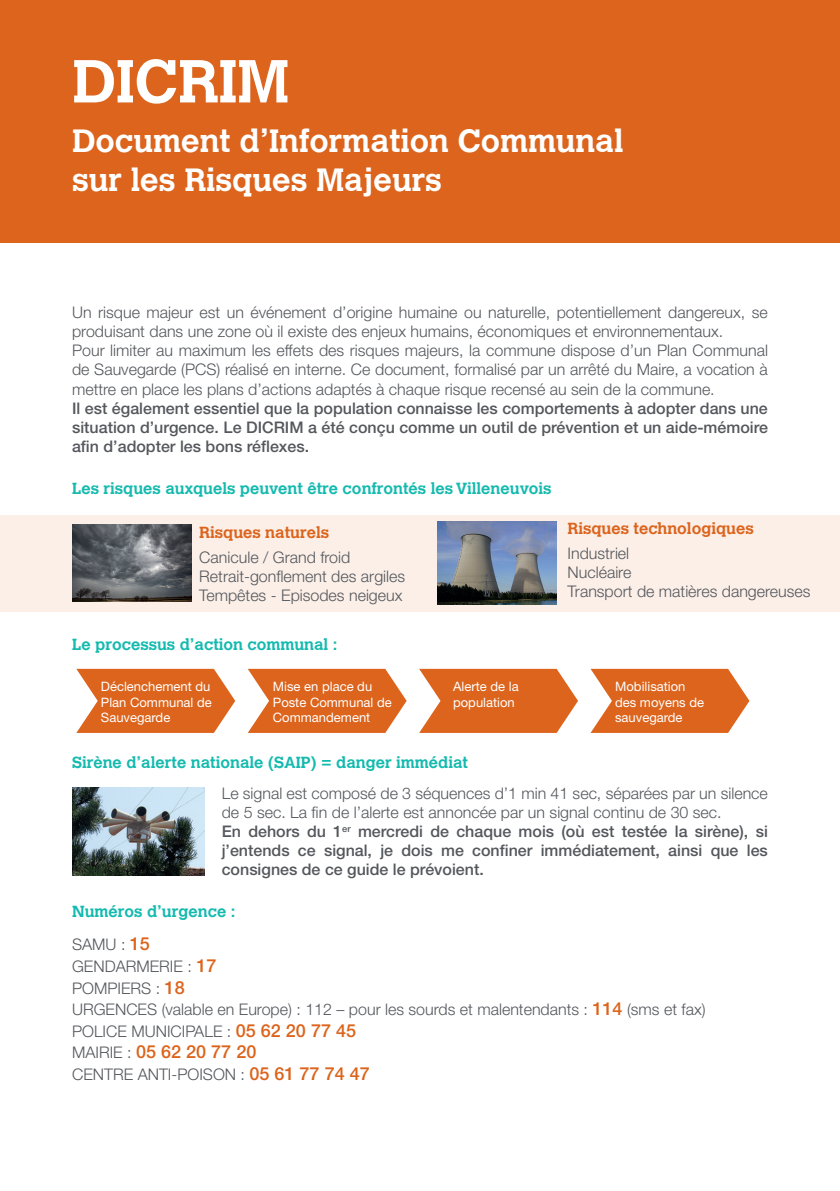
<style>
.page{position:relative;width:840px;height:1191px;background:#fff}
.page>*{position:absolute;margin:0;border:0;box-sizing:border-box;transform-origin:0 0}
.titres{font:700 60px "Calvert";color:#fff}
.titres-2{font:700 32px "Calvert";color:#fff}
.Texte_8_pts{font:500 18px "Helvetica Neue LT Std";color:#dc641c}
.Texte_8_pts-2{font:300 16px/19.2px "Helvetica Neue LT Std";color:#54575c}
.texte_8_pts_medium{font:500 16px/19.2px "Helvetica Neue LT Std";color:#54575c;text-align:justify}
.sous-titre_bleu_8_pt{font:700 16px "Calvert";color:#15baaf}
.sous-titres_bleus_es{font:700 16px "Calvert";color:#dc641c}
.texte_blanc_7_pts{font:13px/15.6px "Helvetica Neue LT Std";color:#fff}
.s1{font-weight:500;font-size:18px;color:#dc641c}
.s2{font-weight:300;font-size:16px;color:#54575c}
</style>
<div class="page">
<div style="left:0;top:0;width:839px;height:243px;background:#dc641c"></div>
<div style="left:0;top:514px;width:839px;height:97px;background:#fbefe8"></div>
<img style="left:72px;top:524px;width:119px;height:77px">
<img style="left:437px;top:522px;width:118px;height:82px">
<svg style="left:76px;top:669px;width:159px;height:64px;background:#e0793a"></svg>
<svg style="left:419px;top:669px;width:158px;height:64px;background:#e07839"></svg>
<svg style="left:247px;top:669px;width:159px;height:64px;background:#e0793a"></svg>
<svg style="left:590px;top:669px;width:159px;height:64px;background:#e0793a"></svg>
<img style="left:72px;top:787px;width:132px;height:89px">
<p class="titres" style="left:72px;top:43px;width:218px">DICRIM</p>
<p class="titres-2" style="left:72px;top:121px;width:552px">Document d’Information Communal</p>
<p class="titres-2" style="left:72px;top:159px;width:371px">sur les Risques Majeurs</p>
<p class="Texte_8_pts-2" style="left:72px;top:302px;width:697px">Un risque majeur est un événement d’origine humaine ou naturelle, potentiellement dangereux, se produisant dans une zone où il existe des enjeux humains, économiques et environnementaux.</p>
<p class="Texte_8_pts-2" style="left:72px;top:340px;width:697px;text-align:justify">Pour limiter au maximum les effets des risques majeurs, la commune dispose d’un Plan Communal de Sauvegarde (PCS) réalisé en interne. Ce document, formalisé par un arrêté du Maire, a vocation à mettre en place les plans d’actions adaptés à chaque risque recensé au sein de la commune.</p>
<p class="texte_8_pts_medium" style="left:72px;top:398px;width:697px">Il est également essentiel que la population connaisse les comportements à adopter dans une situation d’urgence. Le DICRIM a été conçu comme un outil de prévention et un aide-mémoire afin d’adopter les bons réflexes.</p>
<p class="sous-titre_bleu_8_pt" style="left:72px;top:478px;width:480px">Les risques auxquels peuvent être confrontés les Villeneuvois</p>
<p class="sous-titres_bleus_es" style="left:199px;top:522px;width:131px">Risques naturels</p>
<p class="Texte_8_pts-2" style="left:199px;top:547px;width:152px">Canicule / Grand froid</p>
<p class="Texte_8_pts-2" style="left:199px;top:566px;width:207px">Retrait-gonflement des argiles</p>
<p class="Texte_8_pts-2" style="left:199px;top:585px;width:204px">Tempêtes - Episodes neigeux</p>
<p class="sous-titre_bleu_8_pt" style="left:72px;top:634px;width:267px">Le processus d’action communal :</p>
<p class="sous-titres_bleus_es" style="left:567px;top:518px;width:187px">Risques technologiques</p>
<p class="Texte_8_pts-2" style="left:567px;top:543px;width:63px">Industriel</p>
<p class="Texte_8_pts-2" style="left:567px;top:562px;width:65px">Nucléaire</p>
<p class="Texte_8_pts-2" style="left:567px;top:581px;width:244px">Transport de matières dangereuses</p>
<p class="texte_blanc_7_pts" style="left:101px;top:678px;width:112px;text-align:justify">Déclenchement du Plan Communal de Sauvegarde</p>
<p class="texte_blanc_7_pts" style="left:453px;top:678px;width:67px">Alerte de la population</p>
<p class="texte_blanc_7_pts" style="left:273px;top:678px;width:120px">Mise en place du<br>Poste Communal de<br>Commandement</p>
<p class="texte_blanc_7_pts" style="left:614px;top:678px;width:90px">Mobilisation des moyens de sauvegarde</p>
<p class="sous-titre_bleu_8_pt" style="left:72px;top:752px;width:397px">Sirène d’alerte nationale (SAIP) = danger immédiat</p>
<p class="Texte_8_pts-2" style="left:221px;top:783px;width:547px">Le signal est composé de 3 séquences d’1 min 41 sec, séparées par un silence de 5 sec. La fin de l’alerte est annoncée par un signal continu de 30 sec.</p>
<p class="texte_8_pts_medium" style="left:221px;top:821px;width:547px">En dehors du 1<sup>er</sup> mercredi de chaque mois (où est testée la sirène), si j’entends ce signal, je dois me confiner immédiatement, ainsi que les consignes de ce guide le prévoient.</p>
<p class="sous-titre_bleu_8_pt" style="left:72px;top:901px;width:165px">Numéros d’urgence :</p>
<p class="Texte_8_pts-2" style="left:72px;top:934px;width:79px">SAMU : <span class="s1">15</span></p>
<p class="Texte_8_pts-2" style="left:72px;top:956px;width:146px">GENDARMERIE : <span class="s1">17</span></p>
<p class="Texte_8_pts-2" style="left:72px;top:978px;width:114px">POMPIERS : <span class="s1">18</span></p>
<p class="Texte_8_pts-2" style="left:72px;top:999px;width:634px">URGENCES (valable en Europe) : 112 – pour les sourds et malentendants : <span class="s1">114</span> (sms et fax)</p>
<p class="Texte_8_pts-2" style="left:72px;top:1021px;width:285px">POLICE MUNICIPALE : <span class="s1">05 62 20 77 45</span></p>
<p class="Texte_8_pts" style="left:72px;top:1041px;width:186px"><span class="s2">MAIRIE :</span> 05 62 20 77 20</p>
<p class="Texte_8_pts-2" style="left:72px;top:1064px;width:299px">CENTRE ANTI-POISON : <span class="s1">05 61 77 74 47</span></p>
</div>
